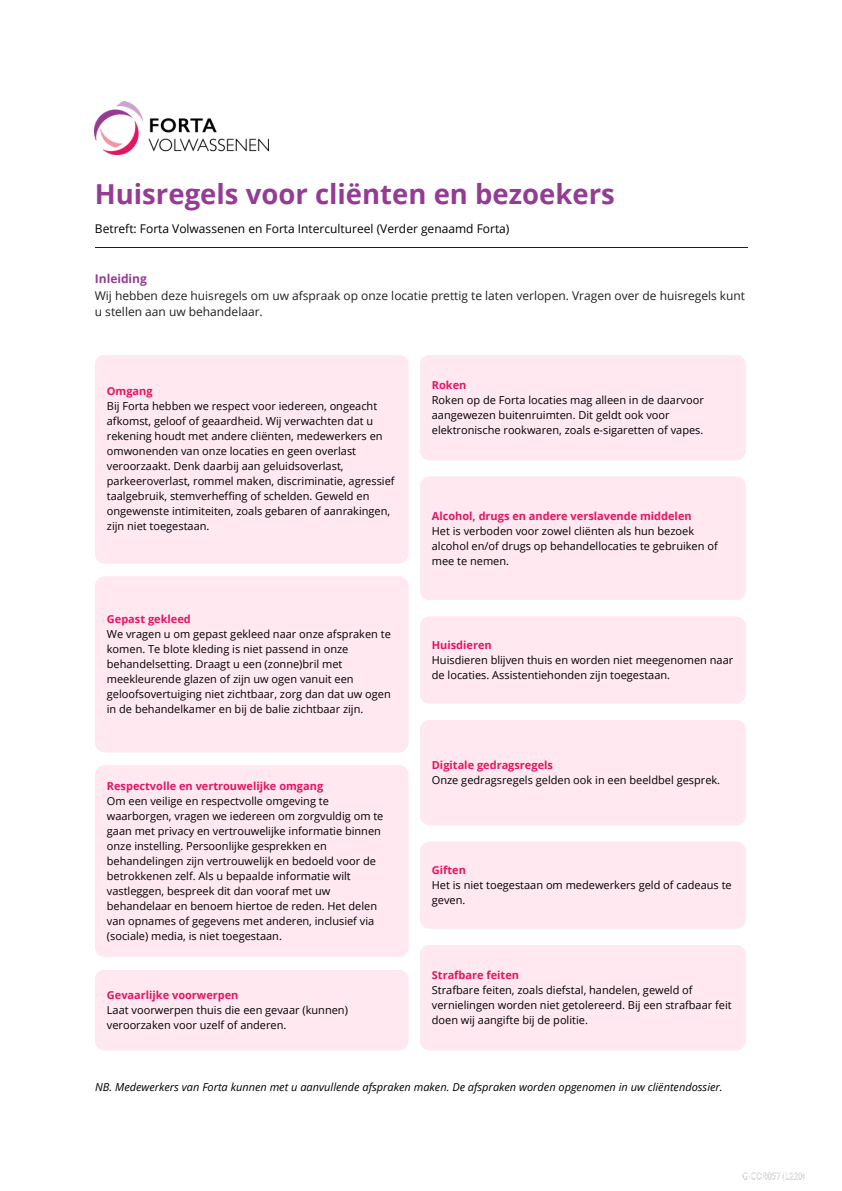
<style>
.page{position:relative;width:842px;height:1191px;background:#fff}
.page>*{position:absolute;margin:0;border:0;box-sizing:border-box;transform-origin:0 0}
.t1{font:700 27.5px "Open Sans";color:#943c93}
.t2{font:12px/16.5px "Open Sans";color:#231f20}
.t3{font:12px "Open Sans";color:#000}
.t4{font:700 12px "Open Sans";color:#943c93}
.t5{font:11px/15px "Open Sans";color:#000}
.t6{font:700 11px "Open Sans";color:#e51560}
.t7{font:italic 11px "Open Sans";color:#000}
</style>
<div class="page">
<hr style="left:95px;top:247px;width:652px;height:1px;background:#231f20">
<img style="left:742px;top:1172px;width:63px;height:8px">
<img style="left:95px;top:101px;width:174px;height:53px">
<div style="left:95px;top:969px;width:314px;height:81px;background:#ffe8f0;border-radius:10px"></div>
<div style="left:95px;top:355px;width:314px;height:208px;background:#ffe8f0;border-radius:10px"></div>
<div style="left:95px;top:576px;width:313px;height:176px;background:#ffe8f0;border-radius:10px"></div>
<div style="left:95px;top:765px;width:314px;height:191px;background:#ffe8f0;border-radius:10px"></div>
<div style="left:420px;top:355px;width:326px;height:105px;background:#ffe8f0;border-radius:10px"></div>
<div style="left:420px;top:476px;width:326px;height:124px;background:#ffe8f0;border-radius:10px"></div>
<div style="left:420px;top:616px;width:326px;height:87px;background:#ffe8f0;border-radius:10px"></div>
<div style="left:420px;top:719px;width:326px;height:106px;background:#ffe8f0;border-radius:10px"></div>
<div style="left:420px;top:841px;width:326px;height:87px;background:#ffe8f0;border-radius:10px"></div>
<div style="left:420px;top:944px;width:326px;height:106px;background:#ffe8f0;border-radius:10px"></div>
<p class="t1" style="left:95px;top:174px;width:522px">Huisregels voor cliënten en bezoekers</p>
<p class="t3" style="left:95px;top:220px;width:416px">Betreft: Forta Volwassenen en Forta Intercultureel (Verder genaamd Forta)</p>
<h1 class="t4" style="left:95px;top:270px;width:54px">Inleiding</h1>
<p class="t2" style="left:95px;top:287px;width:652px">Wij hebben deze huisregels om uw afspraak op onze locatie prettig te laten verlopen. Vragen over de huisregels kunt u stellen aan uw behandelaar.</p>
<p class="t6" style="left:107px;top:383px;width:47px">Omgang</p>
<p class="t5" style="left:107px;top:398px;width:289px">Bij Forta hebben we respect voor iedereen, ongeacht afkomst, geloof of geaardheid. Wij verwachten dat u rekening houdt met andere cliënten, medewerkers en omwonenden van onze locaties en geen overlast veroorzaakt. Denk daarbij aan geluidsoverlast, parkeeroverlast, rommel maken, discriminatie, agressief taalgebruik, stemverheffing of schelden. Geweld en ongewenste intimiteiten, zoals gebaren of aanrakingen, zijn niet toegestaan.</p>
<p class="t6" style="left:107px;top:611px;width:85px">Gepast gekleed</p>
<p class="t5" style="left:107px;top:626px;width:285px">We vragen u om gepast gekleed naar onze afspraken te komen. Te blote kleding is niet passend in onze behandelsetting. Draagt u een (zonne)bril met meekleurende glazen of zijn uw ogen vanuit een geloofsovertuiging niet zichtbaar, zorg dan dat uw ogen in de behandelkamer en bij de balie zichtbaar zijn.</p>
<p class="t6" style="left:107px;top:778px;width:218px">Respectvolle en vertrouwelijke omgang</p>
<p class="t5" style="left:107px;top:793px;width:278px">Om een veilige en respectvolle omgeving te waarborgen, vragen we iedereen om zorgvuldig om te gaan met privacy en vertrouwelijke informatie binnen onze instelling. Persoonlijke gesprekken en behandelingen zijn vertrouwelijk en bedoeld voor de betrokkenen zelf. Als u bepaalde informatie wilt vastleggen, bespreek dit dan vooraf met uw behandelaar en benoem hiertoe de reden. Het delen van opnames of gegevens met anderen, inclusief via (sociale) media, is niet toegestaan.</p>
<p class="t6" style="left:107px;top:987px;width:133px">Gevaarlijke voorwerpen</p>
<p class="t5" style="left:107px;top:1002px;width:243px">Laat voorwerpen thuis die een gevaar (kunnen) veroorzaken voor uzelf of anderen.</p>
<p class="t6" style="left:432px;top:377px;width:36px">Roken</p>
<p class="t5" style="left:432px;top:392px;width:273px">Roken op de Forta locaties mag alleen in de daarvoor aangewezen buitenruimten. Dit geldt ook voor elektronische rookwaren, zoals e-sigaretten of vapes.</p>
<p class="t6" style="left:432px;top:508px;width:261px">Alcohol, drugs en andere verslavende middelen</p>
<p class="t5" style="left:432px;top:523px;width:287px">Het is verboden voor zowel cliënten als hun bezoek alcohol en/of drugs op behandellocaties te gebruiken of mee te nemen.</p>
<p class="t6" style="left:432px;top:636px;width:61px">Huisdieren</p>
<p class="t5" style="left:432px;top:651px;width:303px">Huisdieren blijven thuis en worden niet meegenomen naar de locaties. Assistentiehonden zijn toegestaan.</p>
<p class="t6" style="left:432px;top:756px;width:123px">Digitale gedragsregels</p>
<p class="t5" style="left:432px;top:771px;width:290px">Onze gedragsregels gelden ook in een beeldbel gesprek.</p>
<p class="t6" style="left:432px;top:861px;width:36px">Giften</p>
<p class="t5" style="left:432px;top:876px;width:301px">Het is niet toegestaan om medewerkers geld of cadeaus te geven.</p>
<p class="t6" style="left:432px;top:966px;width:89px">Strafbare feiten</p>
<p class="t5" style="left:432px;top:981px;width:301px">Strafbare feiten, zoals diefstal, handelen, geweld of vernielingen worden niet getolereerd. Bij een strafbaar feit doen wij aangifte bij de politie.</p>
<p class="t7" style="left:95px;top:1078px;width:629px">NB. Medewerkers van Forta kunnen met u aanvullende afspraken maken. De afspraken worden opgenomen in uw cliëntendossier.</p>
</div>
